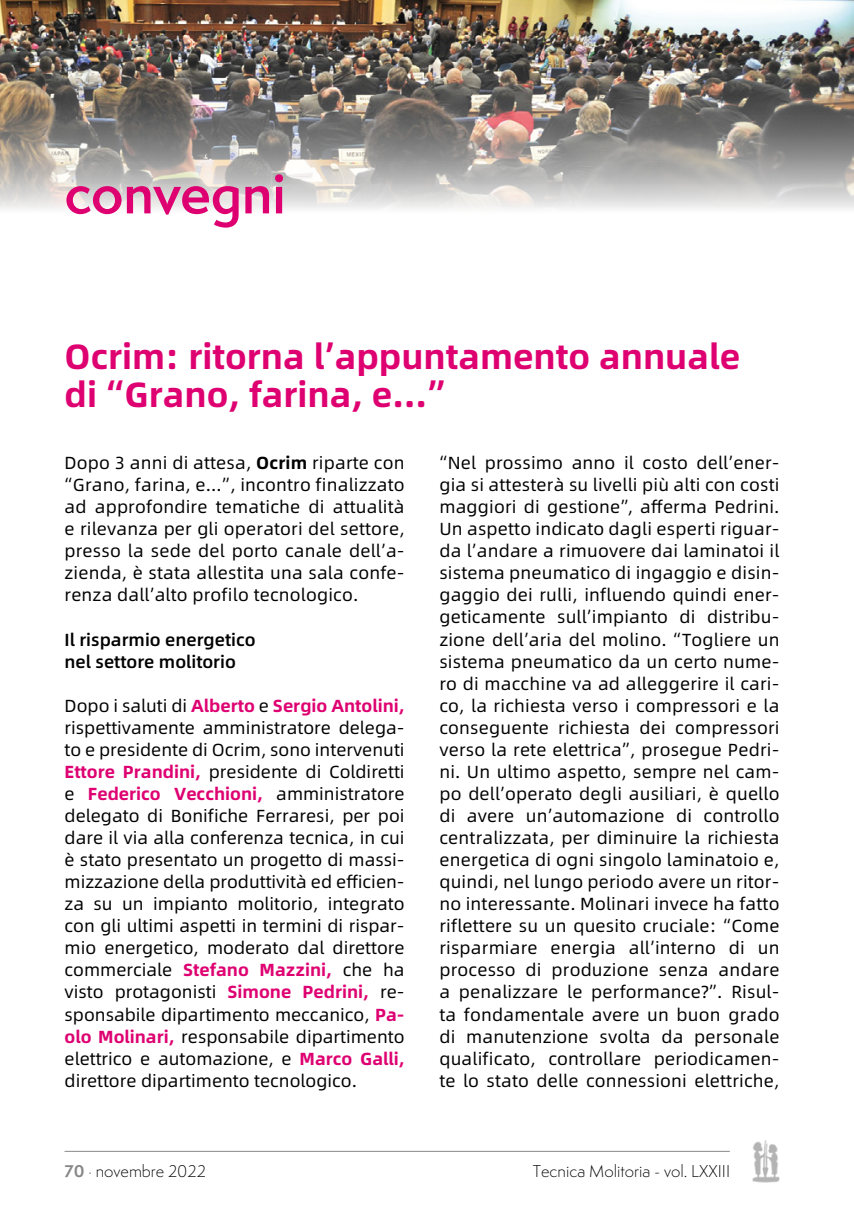
<style>
.page{position:relative;width:854px;height:1211px;background:#fff}
.page>*{position:absolute;margin:0;border:0;box-sizing:border-box;transform-origin:0 0}
.t1{font:600 52.5px "Semplicita Pro";color:#de0071}
.t2{font:700 35px/38.5px "Alibaba Sans";color:#de0071}
.t3{font:17.5px/22.1px "Alibaba Sans";letter-spacing:.01em;color:#000;text-align:justify}
.t4{font:500 17.5px/22.1px "Alibaba Sans";color:#000}
.t5{font:300 15.75px "Semplicita Pro";color:#000}
.s1{font-weight:700}
.s2{font-weight:700;color:#de0071}
.s3{font-weight:700;color:#878787}
</style>
<div class="page">
<hr style="left:64px;top:1150px;width:665px;height:1px;background:#878787">
<img style="left:752px;top:1140px;width:27px;height:42px">
<img style="left:0;top:0;width:853px;height:209px">
<h1 class="t1" style="left:64px;top:155px;width:223px">convegni</h1>
<h2 class="t2" style="left:64px;top:335px;width:677px">Ocrim: ritorna l’appuntamento annuale di “Grano, farina, e…”</h2>
<p class="t3" style="left:64px;top:451px;width:341px">Dopo 3 anni di attesa, <span class="s1">Ocrim</span> riparte con “Grano, farina, e…”, incontro finalizzato ad approfondire tematiche di attualità e rilevanza per gli operatori del settore, presso la sede del porto canale dell’a&shy;zienda, è stata allestita una sala confe&shy;renza dall’alto profilo tecnologico.</p>
<p class="t4" style="left:64px;top:627px;width:192px">Il risparmio energetico nel settore molitorio</p>
<p class="t3" style="left:64px;top:693px;width:341px">Dopo i saluti di <span class="s2">Alberto</span> e <span class="s2">Sergio Antolini, </span>rispettivamente amministratore delega&shy;to e presidente di Ocrim, sono intervenuti <span class="s2">Ettore Prandini,</span> presidente di Coldiretti e <span class="s2">Federico Vecchioni,</span> amministratore delegato di Bonifiche Ferraresi, per poi dare il via alla conferenza tecnica, in cui è stato presentato un progetto di massi&shy;mizzazione della produttività ed efficien&shy;za su un impianto molitorio, integrato con gli ultimi aspetti in termini di rispar&shy;mio energetico, moderato dal direttore commerciale <span class="s2">Stefano Mazzini,</span> che ha visto protagonisti <span class="s2">Simone Pedrini,</span> re&shy;sponsabile dipartimento meccanico, <span class="s2">Pa&shy;olo Molinari,</span> responsabile dipartimento elettrico e automazione, e <span class="s2">Marco Galli, </span>direttore dipartimento tecnologico.</p>
<p class="t3" style="left:439px;top:451px;width:341px">“Nel prossimo anno il costo dell’ener&shy;gia si attesterà su livelli più alti con costi maggiori di gestione”, afferma Pedrini.<br>Un aspetto indicato dagli esperti riguar&shy;da l’andare a rimuovere dai laminatoi il sistema pneumatico di ingaggio e disin&shy;gaggio dei rulli, influendo quindi ener&shy;geticamente sull’impianto di distribu&shy;zione dell’aria del molino. “Togliere un sistema pneumatico da un certo nume&shy;ro di macchine va ad alleggerire il cari&shy;co, la richiesta verso i compressori e la conseguente richiesta dei compressori verso la rete elettrica”, prosegue Pedri&shy;ni. Un ultimo aspetto, sempre nel cam&shy;po dell’operato degli ausiliari, è quello di avere un’automazione di controllo centralizzata, per diminuire la richiesta energetica di ogni singolo laminatoio e, quindi, nel lungo periodo avere un ritor&shy;no interessante. Molinari invece ha fatto riflettere su un quesito cruciale: “Come risparmiare energia all’interno di un processo di produzione senza andare a penalizzare le performance?”. Risul&shy;ta fondamentale avere un buon grado di manutenzione svolta da personale qualificato, controllare periodicamen&shy;te lo stato delle connessioni elettriche,</p>
<p class="t5" style="left:64px;top:1160px;width:143px"><span class="s3">70</span> <sub>˙</sub> novembre 2022</p>
<p class="t5" style="left:532px;top:1160px;width:199px">Tecnica Molitoria - vol. LXXIII</p>
</div>
